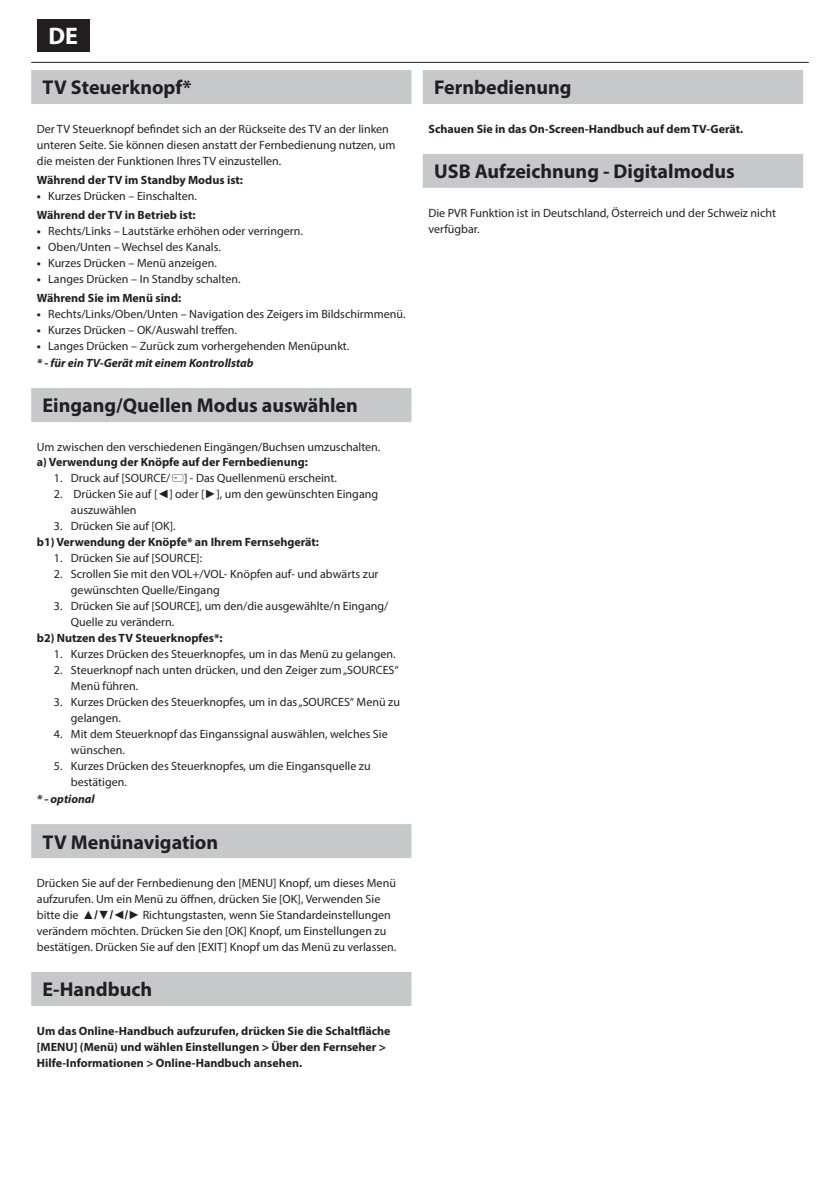
<style>
.page{position:relative;width:840px;height:1191px;background:#fff}
.page>*{position:absolute;margin:0;border:0;box-sizing:border-box;transform-origin:0 0}
.t1{font:700 24px "Myriad Pro";color:#fff}
.t2{font:700 20px "Myriad Pro";color:#231f20}
.t3{font:12px/16px "Myriad Pro";color:#231f20}
.t4{font:700 12px/16px "Myriad Pro";color:#231f20}
.t5{font:italic 700 12px "Myriad Pro";color:#231f20}
.s1{font-weight:400}
.s2{font-weight:700}
.s3{font-weight:700;font-style:italic}
.s4{font-family:"Arial"}
.s5{font-family:"Arial";font-weight:900}
</style>
<div class="page">
<div style="left:37px;top:19px;width:52px;height:32px;background:#231f20"></div>
<div style="left:31px;top:70px;width:380px;height:34px;background:#c7c8ca"></div>
<div style="left:31px;top:388px;width:380px;height:34px;background:#c7c8ca"></div>
<div style="left:31px;top:824px;width:380px;height:34px;background:#c7c8ca"></div>
<div style="left:31px;top:972px;width:380px;height:34px;background:#c7c8ca"></div>
<svg style="left:171px;top:474px;width:12px;height:7px"></svg>
<div style="left:422px;top:70px;width:380px;height:34px;background:#c7c8ca"></div>
<div style="left:422px;top:154px;width:380px;height:34px;background:#c7c8ca"></div>
<hr style="left:31px;top:62px;width:777px;height:1px;background:#231f20">
<h1 class="t1" style="left:48px;top:23px;width:31px">DE</h1>
<h2 class="t2" style="left:43px;top:76px;width:150px">TV Steuerknopf*</h2>
<p class="t3" style="left:37px;top:121px;width:360px">Der TV Steuerknopf befindet sich an der Rückseite des TV an der linken unteren Seite. Sie können diesen anstatt der Fernbedienung nutzen, um die meisten der Funktionen Ihres TV einzustellen.</p>
<p class="t4" style="left:37px;top:172px;width:207px">Während der TV im Standby Modus ist:</p>
<p class="t4" style="left:37px;top:187px;width:161px;line-height:18.8px">• <span class="s1">Kurzes Drücken – Einschalten.<br></span>Während der TV in Betrieb ist:</p>
<p class="t3" style="left:37px;top:223px;width:267px"><span class="s2">•</span> Rechts/Links – Lautstärke erhöhen oder verringern.</p>
<p class="t3" style="left:37px;top:239px;width:185px"><span class="s2">•</span> Oben/Unten – Wechsel des Kanals.</p>
<p class="t3" style="left:37px;top:255px;width:181px"><span class="s2">•</span> Kurzes Drücken – Menü anzeigen.</p>
<p class="t3" style="left:37px;top:269px;width:205px;line-height:18.8px"><span class="s2">•</span> Langes Drücken – In Standby schalten.<br><span class="s2">Während Sie im Menü sind:</span></p>
<p class="t3" style="left:37px;top:306px;width:370px"><span class="s2">•</span> Rechts/Links/Oben/Unten – Navigation des Zeigers im Bildschirmmenü.</p>
<p class="t3" style="left:37px;top:322px;width:201px"><span class="s2">•</span> Kurzes Drücken – OK/Auswahl treffen.</p>
<p class="t3" style="left:37px;top:337px;width:314px;line-height:17.6px"><span class="s2">•</span> Langes Drücken – Zurück zum vorhergehenden Menüpunkt. <span class="s3">* - für ein TV-Gerät mit einem Kontrollstab</span></p>
<h2 class="t2" style="left:43px;top:394px;width:317px">Eingang/Quellen Modus auswählen</h2>
<p class="t3" style="left:37px;top:439px;width:345px">Um zwischen den verschiedenen Eingängen/Buchsen umzuschalten.</p>
<p class="t4" style="left:37px;top:453px;width:272px">a) Verwendung der Knöpfe auf der Fernbedienung:</p>
<p class="t3" style="left:54px;top:469px;width:284px">1. Druck auf [SOURCE/ ] - Das Quellenmenü erscheint.</p>
<p class="t3" style="left:71px;top:485px;width:308px;text-indent:-17px">2. Drücken Sie auf [<span class="s4">◄</span>] oder [<span class="s4">►</span>], um den gewünschten Eingang auszuwählen</p>
<p class="t3" style="left:54px;top:517px;width:123px">3. Drücken Sie auf [OK].</p>
<p class="t4" style="left:37px;top:533px;width:283px">b1) Verwendung der Knöpfe* an Ihrem Fernsehgerät:</p>
<p class="t3" style="left:54px;top:549px;width:150px">1. Drücken Sie auf [SOURCE]:</p>
<p class="t3" style="left:71px;top:565px;width:309px;text-indent:-17px">2. Scrollen Sie mit den VOL+/VOL- Knöpfen auf- und abwärts zur gewünschten Quelle/Eingang</p>
<p class="t3" style="left:71px;top:597px;width:318px;text-indent:-17px">3. Drücken Sie auf [SOURCE], um den/die ausgewählte/n Eingang/<br>Quelle zu verändern.</p>
<p class="t4" style="left:37px;top:629px;width:187px">b2) Nutzen des TV Steuerknopfes*:</p>
<p class="t3" style="left:54px;top:645px;width:343px">1. Kurzes Drücken des Steuerknopfes, um in das Menü zu gelangen.</p>
<p class="t3" style="left:71px;top:661px;width:329px;text-indent:-17px">2. Steuerknopf nach unten drücken, und den Zeiger zum „SOURCES“<br>Menü führen.</p>
<p class="t3" style="left:71px;top:693px;width:330px;text-indent:-17px">3. Kurzes Drücken des Steuerknopfes, um in das „SOURCES“ Menü zu gelangen.</p>
<p class="t3" style="left:71px;top:725px;width:318px;text-indent:-17px">4. Mit dem Steuerknopf das Einganssignal auswählen, welches Sie wünschen.</p>
<p class="t3" style="left:71px;top:757px;width:301px;text-indent:-17px">5. Kurzes Drücken des Steuerknopfes, um die Eingansquelle zu bestätigen.</p>
<p class="t5" style="left:37px;top:793px;width:59px">* - optional</p>
<h2 class="t2" style="left:43px;top:830px;width:177px">TV Menünavigation</h2>
<p class="t3" style="left:37px;top:875px;width:361px">Drücken Sie auf der Fernbedienung den [MENU] Knopf, um dieses Menü aufzurufen. Um ein Menü zu öffnen, drücken Sie [OK], Verwenden Sie bitte die <span class="s5">▲/▼/◄/►</span> Richtungstasten, wenn Sie Standardeinstellungen verändern möchten. Drücken Sie den [OK] Knopf, um Einstellungen zu bestätigen. Drücken Sie auf den [EXIT] Knopf um das Menü zu verlassen.</p>
<h2 class="t2" style="left:43px;top:978px;width:111px">E-Handbuch</h2>
<p class="t4" style="left:37px;top:1023px;width:355px">Um das Online-Handbuch aufzurufen, drücken Sie die Schaltfläche [MENU] (Menü) und wählen Einstellungen &gt; Über den Fernseher &gt;<br>Hilfe-Informationen &gt; Online-Handbuch ansehen.</p>
<h2 class="t2" style="left:434px;top:76px;width:139px">Fernbedienung</h2>
<p class="t4" style="left:428px;top:121px;width:316px">Schauen Sie in das On-Screen-Handbuch auf dem TV-Gerät.</p>
<h2 class="t2" style="left:434px;top:160px;width:302px">USB Aufzeichnung - Digitalmodus</h2>
<p class="t3" style="left:428px;top:205px;width:349px">Die PVR Funktion ist in Deutschland, Österreich und der Schweiz nicht verfügbar.</p>
</div>
